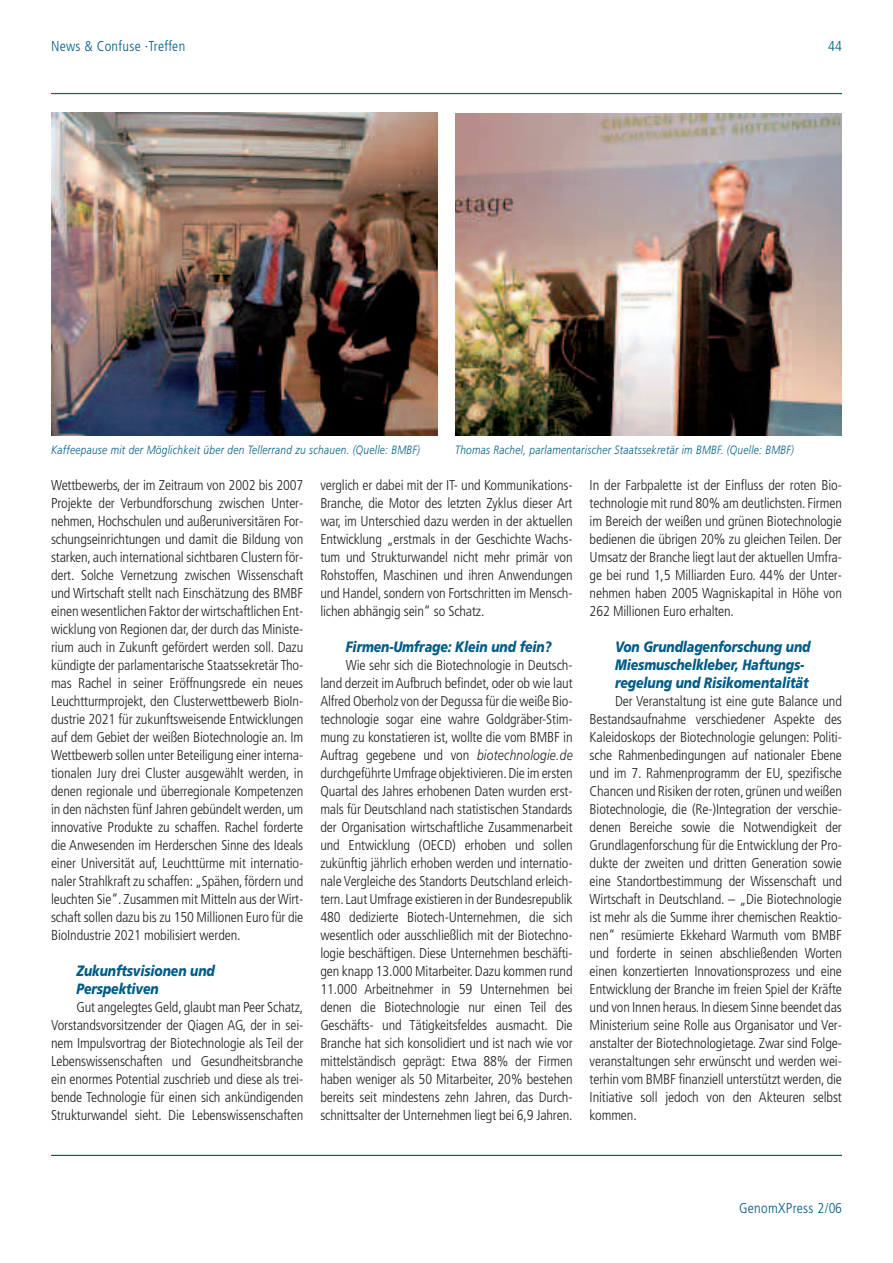
<style>
.page{position:relative;width:893px;height:1263px;background:#fff}
.page>*{position:absolute;margin:0;border:0;box-sizing:border-box;transform-origin:0 0}
.t1{font:italic 900 15px/18px "Frutiger LT";letter-spacing:-.01em;color:#005c86;scale:.83 1}
.t2{font:300 condensed 14.25px/18px "Frutiger LT";letter-spacing:-.01em;color:#231f20;text-align:justify}
.t3{font:300 condensed 14.25px "Frutiger LT";letter-spacing:.02em;color:#005c86}
.t4{font:italic 300 12px "Frutiger LT";letter-spacing:.03em;color:#005c86;scale:.84 1}
.s1{font-style:italic;font-stretch:normal}
</style>
<div class="page">
<hr style="left:51px;top:93px;width:791px;height:1px;background:#005c86">
<hr style="left:51px;top:1155px;width:791px;height:1px;background:#005c86">
<img style="left:455px;top:113px;width:387px;height:323px">
<img style="left:51px;top:113px;width:387px;height:322px">
<p class="t3" style="left:51px;top:40px;width:136px">News &amp; Confuse ·Treffen</p>
<p class="t3" style="left:828px;top:40px;width:15px">44</p>
<p class="t4" style="left:51px;top:445px;width:441px">Kaffeepause mit der Möglichkeit über den Tellerrand zu schauen. (Quelle: BMBF)</p>
<p class="t4" style="left:455px;top:445px;width:405px">Thomas Rachel, parlamentarischer Staatssekretär im BMBF. (Quelle: BMBF)</p>
<p class="t2" style="left:51px;top:477px;width:254px">Wettbewerbs, der im Zeitraum von 2002 bis 2007<br>Projekte der Verbundforschung zwischen Unter&shy;nehmen, Hochschulen und außeruniversitären For&shy;schungseinrichtungen und damit die Bildung von starken, auch international sichtbaren Clustern för&shy;dert. Solche Vernetzung zwischen Wissenschaft und Wirtschaft stellt nach Einschätzung des BMBF einen wesentlichen Faktor der wirtschaftlichen Ent&shy;wicklung von Regionen dar, der durch das Ministe&shy;rium auch in Zukunft gefördert werden soll. Dazu kündigte der parlamentarische Staatssekretär Tho&shy;mas Rachel in seiner Eröffnungsrede ein neues Leuchtturmprojekt, den Clusterwettbewerb BioIn&shy;dustrie 2021 für zukunftsweisende Entwicklungen auf dem Gebiet der weißen Biotechnologie an. Im Wettbewerb sollen unter Beteiligung einer interna&shy;tionalen Jury drei Cluster ausgewählt werden, in denen regionale und überregionale Kompetenzen in den nächsten fünf Jahren gebündelt werden, um innovative Produkte zu schaffen. Rachel forderte die Anwesenden im Herderschen Sinne des Ideals einer Universität auf, Leuchttürme mit internatio&shy;naler Strahlkraft zu schaffen: „Spähen, fördern und leuchten Sie“. Zusammen mit Mitteln aus der Wirt&shy;schaft sollen dazu bis zu 150 Millionen Euro für die BioIndustrie 2021 mobilisiert werden.</p>
<p class="t1" style="left:77px;top:962px;width:168px">Zukunftsvisionen und<br>Perspektiven</p>
<p class="t2" style="left:51px;top:999px;width:254px;text-indent:26px">Gut angelegtes Geld, glaubt man Peer Schatz, Vorstandsvorsitzender der Qiagen AG, der in sei&shy;nem Impulsvortrag der Biotechnologie als Teil der Lebenswissenschaften und Gesundheitsbranche ein enormes Potential zuschrieb und diese als trei&shy;bende Technologie für einen sich ankündigenden Strukturwandel sieht. Die Lebenswissenschaften</p>
<p class="t2" style="left:320px;top:477px;width:254px">verglich er dabei mit der IT- und Kommunikations-Branche, die Motor des letzten Zyklus dieser Art war, im Unterschied dazu werden in der aktuellen Entwicklung „erstmals in der Geschichte Wachs&shy;tum und Strukturwandel nicht mehr primär von Rohstoffen, Maschinen und ihren Anwendungen und Handel, sondern von Fortschritten im Mensch&shy;lichen abhängig sein“ so Schatz.</p>
<p class="t1" style="left:346px;top:638px;width:249px">Firmen-Umfrage: Klein und fein?</p>
<p class="t2" style="left:320px;top:657px;width:254px;text-indent:26px">Wie sehr sich die Biotechnologie in Deutsch&shy;land derzeit im Aufbruch befindet, oder ob wie laut Alfred Oberholz von der Degussa für die weiße Bio&shy;technologie sogar eine wahre Goldgräber-Stim&shy;mung zu konstatieren ist, wollte die vom BMBF in Auftrag gegebene und von <span class="s1">biotechnologie.de </span>durchgeführte Umfrage objektivieren.Die im ersten Quartal des Jahres erhobenen Daten wurden erst&shy;mals für Deutschland nach statistischen Standards der Organisation wirtschaftliche Zusammenarbeit und Entwicklung (OECD) erhoben und sollen zukünftig jährlich erhoben werden und internatio&shy;nale Vergleiche des Standorts Deutschland erleich&shy;tern.Laut Umfrage existieren in der Bundesrepublik 480 dedizierte Biotech-Unternehmen, die sich wesentlich oder ausschließlich mit der Biotechno&shy;logie beschäftigen. Diese Unternehmen beschäfti&shy;gen knapp 13.000 Mitarbeiter.Dazu kommen rund 11.000 Arbeitnehmer in 59 Unternehmen bei denen die Biotechnologie nur einen Teil des Geschäfts- und Tätigkeitsfeldes ausmacht. Die Branche hat sich konsolidiert und ist nach wie vor mittelständisch geprägt: Etwa 88% der Firmen haben weniger als 50 Mitarbeiter, 20% bestehen bereits seit mindestens zehn Jahren, das Durch&shy;schnittsalter der Unternehmen liegt bei 6,9 Jahren.</p>
<p class="t2" style="left:590px;top:477px;width:254px">In der Farbpalette ist der Einfluss der roten Bio&shy;technologie mit rund 80% am deutlichsten. Firmen im Bereich der weißen und grünen Biotechnologie bedienen die übrigen 20% zu gleichen Teilen. Der Umsatz der Branche liegt laut der aktuellen Umfra&shy;ge bei rund 1,5 Milliarden Euro. 44% der Unter&shy;nehmen haben 2005 Wagniskapital in Höhe von 262 Millionen Euro erhalten.</p>
<p class="t1" style="left:615px;top:638px;width:237px">Von Grundlagenforschung und<br>Miesmuschelkleber, Haftungs&shy;regelung und Risikomentalität</p>
<p class="t2" style="left:590px;top:693px;width:254px;text-indent:26px">Der Veranstaltung ist eine gute Balance und Bestandsaufnahme verschiedener Aspekte des Kaleidoskops der Biotechnologie gelungen: Politi&shy;sche Rahmenbedingungen auf nationaler Ebene und im 7. Rahmenprogramm der EU, spezifische Chancen und Risiken der roten,grünen und weißen Biotechnologie, die (Re-)Integration der verschie&shy;denen Bereiche sowie die Notwendigkeit der Grundlagenforschung für die Entwicklung der Pro&shy;dukte der zweiten und dritten Generation sowie eine Standortbestimmung der Wissenschaft und Wirtschaft in Deutschland. – „Die Biotechnologie ist mehr als die Summe ihrer chemischen Reaktio&shy;nen“ resümierte Ekkehard Warmuth vom BMBF und forderte in seinen abschließenden Worten einen konzertierten Innovationsprozess und eine Entwicklung der Branche im freien Spiel der Kräfte und von Innen heraus. In diesem Sinne beendet das Ministerium seine Rolle aus Organisator und Ver&shy;anstalter der Biotechnologietage. Zwar sind Folge&shy;veranstaltungen sehr erwünscht und werden wei&shy;terhin vom BMBF finanziell unterstützt werden, die Initiative soll jedoch von den Akteuren selbst kommen.</p>
<p class="t3" style="left:739px;top:1202px;width:104px">GenomXPress 2/06</p>
</div>
